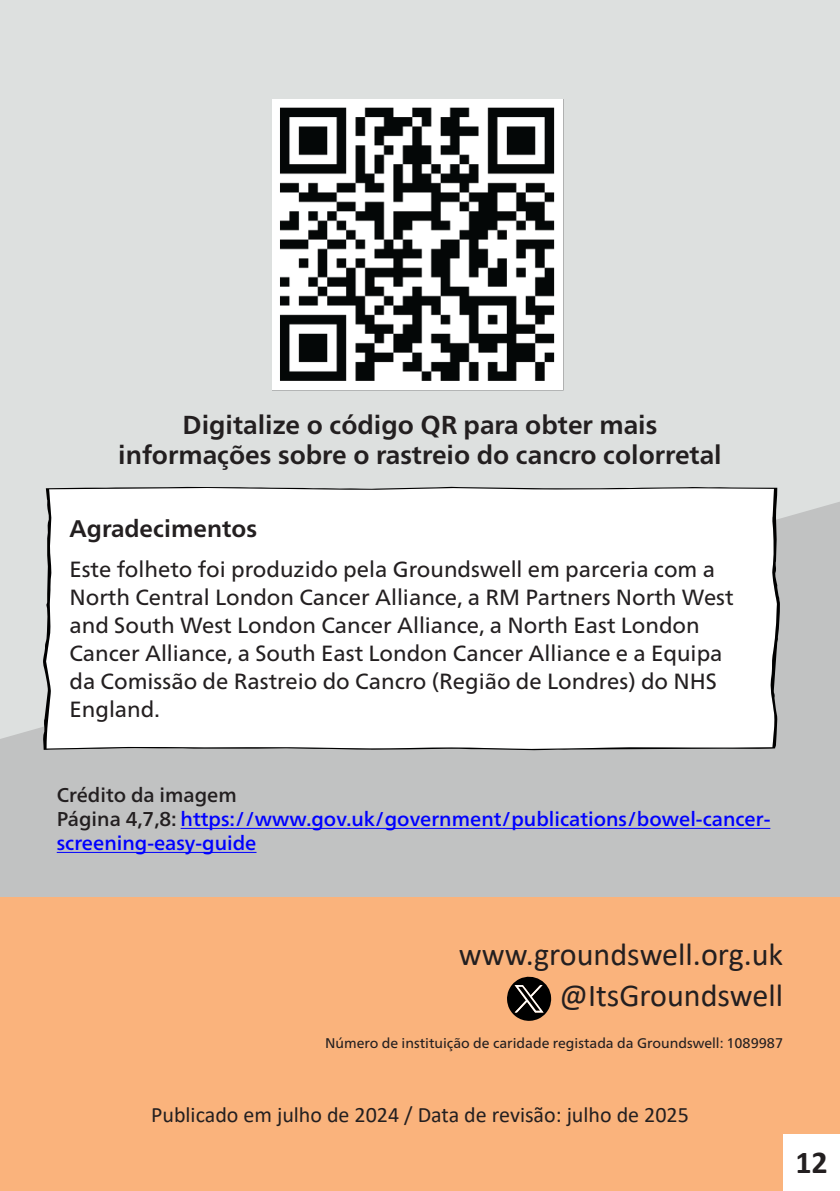
<style>
.page{position:relative;width:840px;height:1191px;background:#fff}
.page>*{position:absolute;margin:0;border:0;box-sizing:border-box;transform-origin:0 0}
.t1{font:32px "Calibri";color:#231f20}
.t2{font:700 32px "Calibri";color:#231f20}
.Body_10_3mm_indent_l{font:700 26px/30px "Frutiger Neue LTW1 G";color:#231f20;text-align:center}
.Body_10_3mm_indent_l-2{font:700 24px "Frutiger Neue LTW1 G";color:#231f20}
.Body_10_3mm_indent_l-3{font:22px/28px "Frutiger Neue LTW1 G";color:#231f20}
.t3{font:22px "Calibri";color:#231f20}
.t4{font:500 20px/24px "Frutiger Neue LTW1 G";color:#00f}
.t5{font:500 20px "Frutiger Neue LTW1 G";color:#231f20}
.t6{font:14px "Frutiger Neue LTW1 G";color:#231f20}
.s1{color:#231f20}
</style>
<div class="page">
<div style="left:0;top:0;width:839px;height:1191px;background:#dde0df"></div>
<svg style="left:0;top:502px;width:839px;height:395px;background:#c2c3c3"></svg>
<div style="left:0;top:897px;width:839px;height:294px;background:#fab37c"></div>
<div style="left:782px;top:1134px;width:57px;height:57px;background:#fff"></div>
<img style="left:273px;top:100px;width:291px;height:291px">
<svg style="left:507px;top:976px;width:44px;height:44px"></svg>
<div style="left:42px;top:486px;width:737px;height:264px;background:#fff"></div>
<hr style="left:180px;top:828px;width:590px;height:1px;background:#00f">
<hr style="left:57px;top:852px;width:199px;height:1px;background:#00f">
<p class="Body_10_3mm_indent_l" style="left:118px;top:409px;width:604px">Digitalize o código QR para obter mais informações sobre o rastreio do cancro colorretal</p>
<p class="Body_10_3mm_indent_l-2" style="left:69px;top:514px;width:189px">Agradecimentos</p>
<p class="Body_10_3mm_indent_l-3" style="left:69px;top:555px;width:665px">Este folheto foi produzido pela Groundswell em parceria com a North Central London Cancer Alliance, a RM Partners North West and South West London Cancer Alliance, a North East London Cancer Alliance, a South East London Cancer Alliance e a Equipa da Comissão de Rastreio do Cancro (Região de Londres) do NHS England.</p>
<p class="t5" style="left:57px;top:783px;width:181px">Crédito da imagem</p>
<p class="t4" style="left:57px;top:807px;width:714px"><span class="s1">Página 4,7,8:</span> https://www.gov.uk/government/publications/bowel-cancer&shy;screening-easy-guide</p>
<p class="t1" style="left:458px;top:932px;width:325px">www.groundswell.org.uk</p>
<p class="t1" style="left:559px;top:973px;width:225px">@ItsGroundswell</p>
<p class="t6" style="left:325px;top:1035px;width:459px">Número de instituição de caridade registada da Groundswell: 1089987</p>
<p class="t3" style="left:151px;top:1099px;width:539px">Publicado em julho de 2024 / Data de revisão: julho de 2025</p>
<h1 class="t2" style="left:794px;top:1139px;width:34px">12</h1>
</div>
